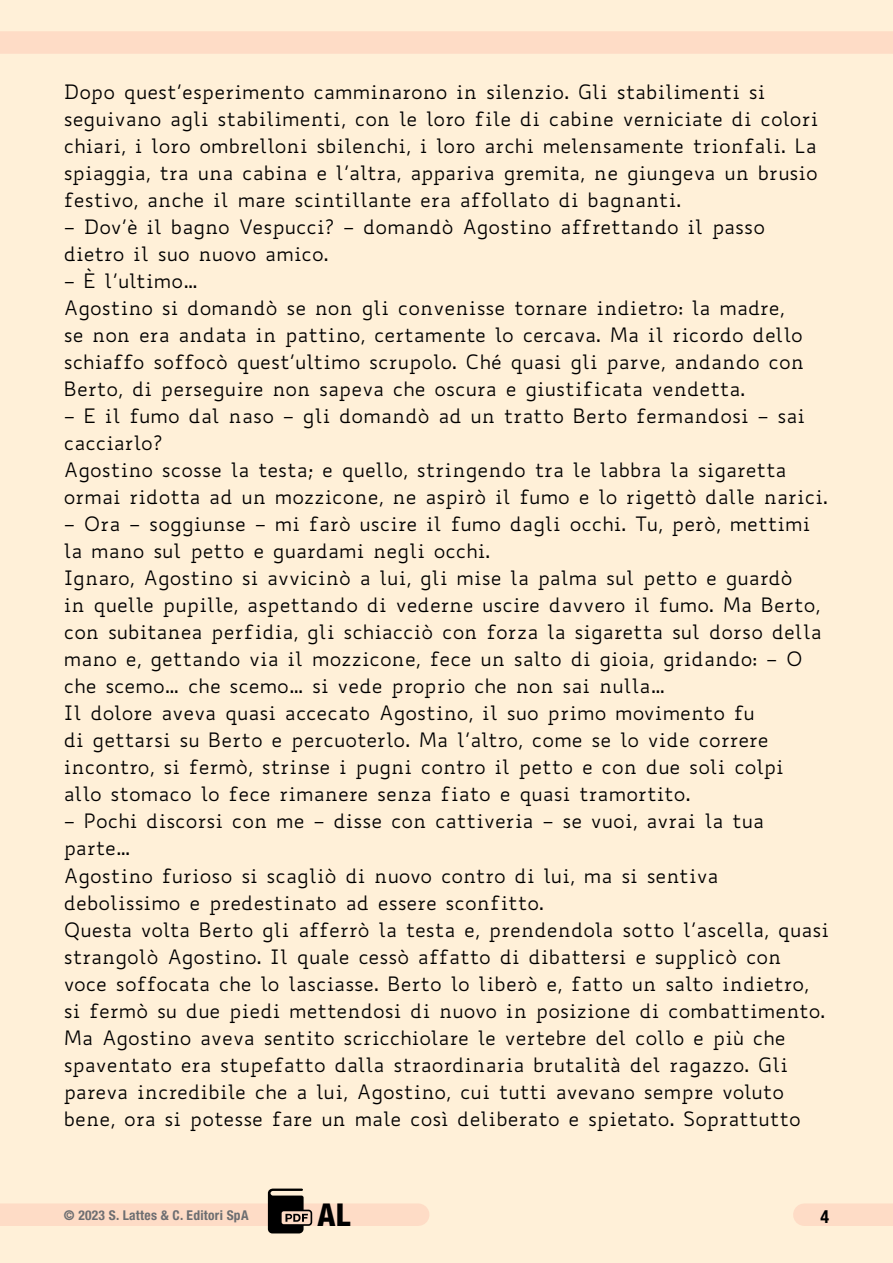
<style>
.page{position:relative;width:893px;height:1263px;background:#fff0d8}
.page>*{position:absolute;margin:0;border:0;box-sizing:border-box;transform-origin:0 0}
.t1{font:800 condensed 31.5px "Helvetica Neue LT Std";color:#000}
.t2{font:19.5px/27px "Biancoenero";color:#000}
.t3{font:700 condensed 18px "Helvetica Neue LT Std";color:#000}
.t4{font:700 condensed 13.5px "Helvetica Neue LT Std";letter-spacing:.02em;color:#6d6e71}
</style>
<div class="page">
<div style="left:0;top:1203px;width:418px;height:23px;background:#fedcc6"></div>
<div style="left:0;top:31px;width:893px;height:23px;background:#fedcc6"></div>
<div style="left:804px;top:1203px;width:89px;height:23px;background:#fedcc6"></div>
<svg style="left:268px;top:1188px;width:44px;height:45px"></svg>
<p class="t2" style="left:64px;top:78px;width:756px">Dopo quest’esperimento camminarono in silenzio. Gli stabilimenti si seguivano agli stabilimenti, con le loro file di cabine verniciate di colori chiari, i loro ombrelloni sbilenchi, i loro archi melensamente trionfali. La spiaggia, tra una cabina e l’altra, appariva gremita, ne giungeva un brusio festivo, anche il mare scintillante era affollato di bagnanti.</p>
<p class="t2" style="left:64px;top:213px;width:703px">– Dov’è il bagno Vespucci? – domandò Agostino affrettando il passo dietro il suo nuovo amico.</p>
<p class="t2" style="left:64px;top:267px;width:742px">– È l’ultimo…<br>Agostino si domandò se non gli convenisse tornare indietro: la madre, se non era andata in pattino, certamente lo cercava. Ma il ricordo dello schiaffo soffocò quest’ultimo scrupolo. Ché quasi gli parve, andando con Berto, di perseguire non sapeva che oscura e giustificata vendetta.</p>
<p class="t2" style="left:64px;top:402px;width:765px">– E il fumo dal naso – gli domandò ad un tratto Berto fermandosi – sai cacciarlo?<br>Agostino scosse la testa; e quello, stringendo tra le labbra la sigaretta ormai ridotta ad un mozzicone, ne aspirò il fumo e lo rigettò dalle narici.</p>
<p class="t2" style="left:64px;top:510px;width:759px">– Ora – soggiunse – mi farò uscire il fumo dagli occhi. Tu, però, mettimi la mano sul petto e guardami negli occhi.<br>Ignaro, Agostino si avvicinò a lui, gli mise la palma sul petto e guardò<br>in quelle pupille, aspettando di vederne uscire davvero il fumo. Ma Berto, con subitanea perfidia, gli schiacciò con forza la sigaretta sul dorso della mano e, gettando via il mozzicone, fece un salto di gioia, gridando: – O che scemo… che scemo… si vede proprio che non sai nulla…<br>Il dolore aveva quasi accecato Agostino, il suo primo movimento fu<br>di gettarsi su Berto e percuoterlo. Ma l’altro, come se lo vide correre incontro, si fermò, strinse i pugni contro il petto e con due soli colpi allo stomaco lo fece rimanere senza fiato e quasi tramortito.</p>
<p class="t2" style="left:64px;top:807px;width:767px">– Pochi discorsi con me – disse con cattiveria – se vuoi, avrai la tua parte…<br>Agostino furioso si scagliò di nuovo contro di lui, ma si sentiva debolissimo e predestinato ad essere sconfitto.<br>Questa volta Berto gli afferrò la testa e, prendendola sotto l’ascella, quasi strangolò Agostino. Il quale cessò affatto di dibattersi e supplicò con voce soffocata che lo lasciasse. Berto lo liberò e, fatto un salto indietro, si fermò su due piedi mettendosi di nuovo in posizione di combattimento.<br>Ma Agostino aveva sentito scricchiolare le vertebre del collo e più che spaventato era stupefatto dalla straordinaria brutalità del ragazzo. Gli pareva incredibile che a lui, Agostino, cui tutti avevano sempre voluto bene, ora si potesse fare un male così deliberato e spietato. Soprattutto</p>
<p class="t4" style="left:64px;top:1206px;width:186px">© 2023 S. Lattes &amp; C. Editori SpA</p>
<h1 class="t1" style="left:318px;top:1195px;width:34px">AL</h1>
<p class="t3" style="left:820px;top:1206px;width:10px">4</p>
</div>
